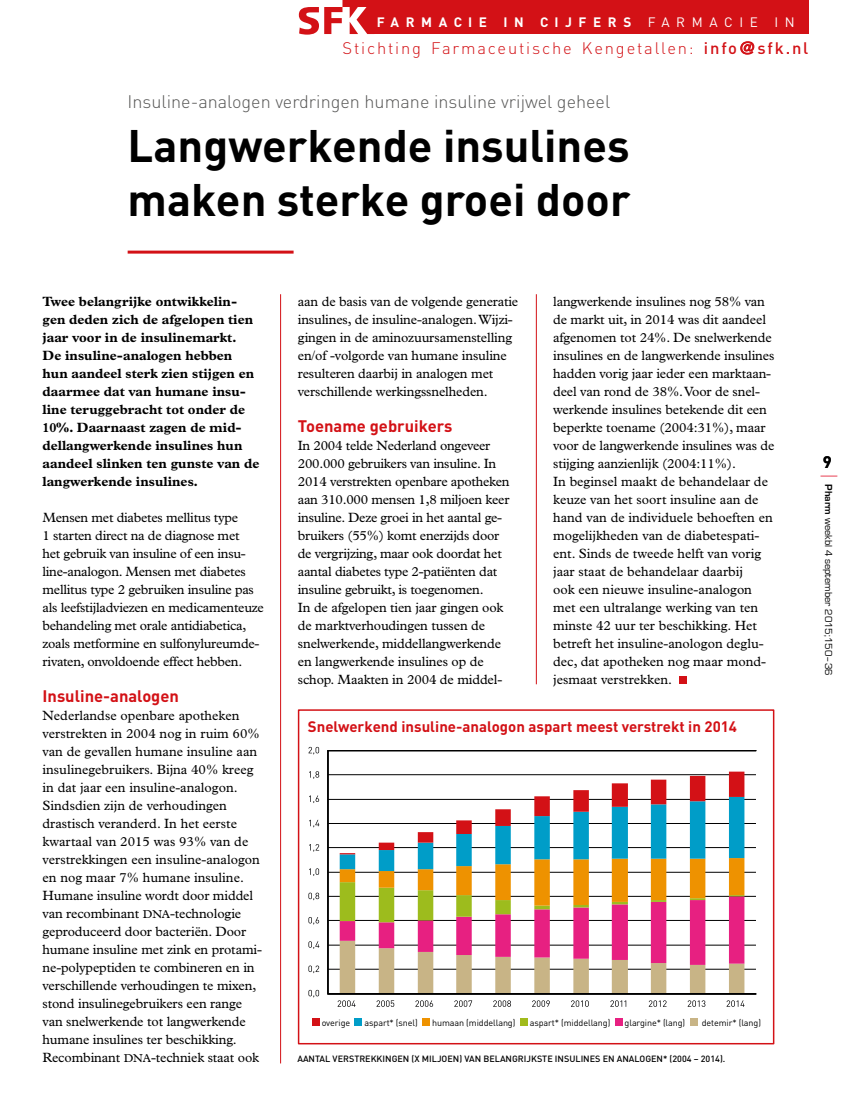
<style>
.page{position:relative;width:851px;height:1106px;background:#fff}
.page>*{position:absolute;margin:0;border:0;box-sizing:border-box;transform-origin:0 0}
.t1{font:700 45px/54px "DIN";color:#000}
.t2{font:300 18px "DIN";color:#575756}
.t3{font:300 16.5px "DIN";letter-spacing:.11em;color:#d31116}
.t4{font:700 16.5px "DIN";color:#d31116}
.t5{font:700 16.5px "DIN";color:#000}
.t6{font:700 15px "DIN";color:#d31116}
.t7{font:13.5px/18px "Plantin Std";letter-spacing:-.01em;color:#000}
.t8{font:700 13.5px/18px "Plantin Std";color:#000}
.t9{font:700 13.5px "DIN";letter-spacing:.49em;color:#fff}
.t10{font:10.5px "Eurostile";color:#000}
.t11{font:9px "DIN";letter-spacing:-.01em;color:#000}
.t12{font:500 9px "DIN";color:#000}
.s1{font-weight:400}
.s2{font-weight:500}
.s3{font-family:"Helvetica";font-weight:400}
.s4{font-family:"Plantin Std SC850";font-size:11.55px}
.s5{font-family:"DIN";font-weight:300;font-size:19.5px;color:#e9485b}
.s6{font-weight:700}
</style>
<div class="page">
<svg style="left:299px;top:0;width:70px;height:35px"></svg>
<svg style="left:740px;top:41px;width:14px;height:13px"></svg>
<div style="left:369px;top:0;width:436px;height:34px;background:#d31116"></div>
<div style="left:678px;top:676px;width:8px;height:8px;background:#d31116"></div>
<hr style="left:128px;top:251px;width:165px;height:3px;background:#d31116">
<div style="left:298px;top:709px;width:476px;height:335px;border:2px solid #d31116"></div>
<hr style="left:536px;top:294px;width:1px;height:390px;background:#d31116">
<hr style="left:280px;top:294px;width:1px;height:769px;background:#d31116">
<hr style="left:328px;top:774px;width:427px;height:1px;background:#000">
<hr style="left:328px;top:799px;width:427px;height:1px;background:#000">
<hr style="left:328px;top:823px;width:427px;height:1px;background:#000">
<hr style="left:328px;top:847px;width:427px;height:1px;background:#000">
<hr style="left:328px;top:872px;width:427px;height:1px;background:#000">
<hr style="left:328px;top:896px;width:427px;height:1px;background:#000">
<hr style="left:328px;top:920px;width:427px;height:1px;background:#000">
<hr style="left:328px;top:944px;width:427px;height:1px;background:#000">
<hr style="left:328px;top:969px;width:427px;height:1px;background:#000">
<svg style="left:339px;top:771px;width:405px;height:222px"></svg>
<hr style="left:328px;top:993px;width:427px;height:1px;background:#000">
<svg style="left:308px;top:989px;width:11px;height:8px"></svg>
<svg style="left:308px;top:965px;width:11px;height:8px"></svg>
<svg style="left:308px;top:941px;width:11px;height:8px"></svg>
<svg style="left:308px;top:917px;width:11px;height:7px"></svg>
<svg style="left:308px;top:892px;width:11px;height:8px"></svg>
<svg style="left:309px;top:868px;width:10px;height:8px"></svg>
<svg style="left:309px;top:844px;width:10px;height:7px"></svg>
<svg style="left:309px;top:819px;width:10px;height:8px"></svg>
<svg style="left:309px;top:795px;width:10px;height:8px"></svg>
<svg style="left:309px;top:771px;width:10px;height:8px"></svg>
<svg style="left:308px;top:747px;width:11px;height:7px"></svg>
<svg style="left:337px;top:1000px;width:18px;height:6px"></svg>
<svg style="left:376px;top:1000px;width:18px;height:6px"></svg>
<svg style="left:415px;top:1000px;width:18px;height:6px"></svg>
<svg style="left:454px;top:1000px;width:18px;height:6px"></svg>
<svg style="left:493px;top:1000px;width:18px;height:6px"></svg>
<svg style="left:532px;top:1000px;width:17px;height:6px"></svg>
<svg style="left:571px;top:1000px;width:17px;height:6px"></svg>
<svg style="left:610px;top:1000px;width:16px;height:6px"></svg>
<svg style="left:648px;top:1000px;width:18px;height:6px"></svg>
<svg style="left:687px;top:1000px;width:18px;height:6px"></svg>
<svg style="left:726px;top:1000px;width:18px;height:6px"></svg>
<div style="left:311px;top:1018px;width:8px;height:8px;background:#d31116"></div>
<div style="left:354px;top:1018px;width:8px;height:8px;background:#009dc8"></div>
<div style="left:422px;top:1018px;width:8px;height:8px;background:#ee9200"></div>
<div style="left:519px;top:1018px;width:8px;height:8px;background:#a1bb1c"></div>
<div style="left:614px;top:1018px;width:8px;height:8px;background:#e72081"></div>
<div style="left:689px;top:1018px;width:8px;height:8px;background:#c8b486"></div>
<p class="t9" style="left:380px;top:13px;width:419px">FARMACIE IN CIJFERS <span class="s1">FARMACIE IN</span></p>
<p class="t3" style="left:342px;top:38px;width:467px">Stichting Farmaceutische Kengetallen: <span class="s2">info</span><span class="s3">@</span><span class="s2">sfk.nl</span></p>
<p class="t9" style="left:376px;top:13px;width:419px">FARMACIE IN CIJFERS <span class="s1">FARMACIE IN</span></p>
<h2 class="t2" style="left:128px;top:90px;width:484px">Insuline-analogen verdringen humane insuline vrijwel geheel</h2>
<h1 class="t1" style="left:128px;top:117px;width:504px">Langwerkende insulines maken sterke groei door</h1>
<p class="t8" style="left:43px;top:292px;width:218px">Twee belangrijke ontwikkelin&shy;gen deden zich de afgelopen tien jaar voor in de insulinemarkt.<br>De insuline-analogen hebben hun aandeel sterk zien stijgen en daarmee dat van humane insu&shy;line teruggebracht tot onder de<br>10%. Daarnaast zagen de mid&shy;dellangwerkende insulines hun aandeel slinken ten gunste van de langwerkende insulines.</p>
<p class="t7" style="left:43px;top:509px;width:223px">Mensen met diabetes mellitus type<br>1 starten direct na de diagnose met<br>het gebruik van insuline of een insu&shy;line-analogon. Mensen met diabetes mellitus type 2 gebruiken insuline pas als leefstijladviezen en medicamenteuze behandeling met orale antidiabetica, zoals metformine en sulfonylureumde&shy;rivaten, onvoldoende effect hebben.</p>
<p class="t4" style="left:43px;top:685px;width:138px">Insuline-analogen</p>
<p class="t7" style="left:43px;top:707px;width:221px">Nederlandse openbare apotheken verstrekten in 2004 nog in ruim 60% van de gevallen humane insuline aan insulinegebruikers. Bijna 40% kreeg in dat jaar een insuline-analogon.<br>Sindsdien zijn de verhoudingen drastisch veranderd. In het eerste kwartaal van 2015 was 93% van de verstrekkingen een insuline-analogon en nog maar 7% humane insuline.<br>Humane insuline wordt door middel van recombinant <span class="s4">DNA</span>-technologie geproduceerd door bacteriën. Door humane insuline met zink en protami&shy;ne-polypeptiden te combineren en in verschillende verhoudingen te mixen, stond insulinegebruikers een range van snelwerkende tot langwerkende humane insulines ter beschikking.<br>Recombinant <span class="s4">DNA</span>-techniek staat ook</p>
<p class="t7" style="left:298px;top:293px;width:222px">aan de basis van de volgende generatie insulines, de insuline-analogen. Wijzi&shy;gingen in de aminozuursamenstelling en/of -volgorde van humane insuline resulteren daarbij in analogen met verschillende werkingssnelheden.</p>
<p class="t4" style="left:298px;top:415px;width:156px">Toename gebruikers</p>
<p class="t7" style="left:298px;top:437px;width:213px">In 2004 telde Nederland ongeveer 200.000 gebruikers van insuline. In 2014 verstrekten openbare apotheken aan 310.000 mensen 1,8 miljoen keer insuline. Deze groei in het aantal ge&shy;bruikers (55%) komt enerzijds door de vergrijzing, maar ook doordat het aantal diabetes type 2-patiënten dat insuline gebruikt, is toegenomen.<br>In de afgelopen tien jaar gingen ook de marktverhoudingen tussen de snelwerkende, middellangwerkende en langwerkende insulines op de schop. Maakten in 2004 de middel-</p>
<p class="t7" style="left:553px;top:293px;width:223px">langwerkende insulines nog 58% van de markt uit, in 2014 was dit aandeel afgenomen tot 24%. De snelwerkende insulines en de langwerkende insulines hadden vorig jaar ieder een marktaan&shy;deel van rond de 38%. Voor de snel&shy;werkende insulines betekende dit een beperkte toename (2004:31%), maar voor de langwerkende insulines was de stijging aanzienlijk (2004:11%).<br>In beginsel maakt de behandelaar de keuze van het soort insuline aan de hand van de individuele behoeften en mogelijkheden van de diabetespati&shy;ënt. Sinds de tweede helft van vorig jaar staat de behandelaar daarbij<br>ook een nieuwe insuline-analogon met een ultralange werking van ten minste 42 uur ter beschikking. Het betreft het insuline-anologon deglu&shy;dec, dat apotheken nog maar mond&shy;jesmaat verstrekken.</p>
<p class="t6" style="left:308px;top:716px;width:430px">Snelwerkend insuline-analogon aspart meest verstrekt in 2014</p>
<p class="t11" style="left:321px;top:1018px;width:30px">overige</p>
<p class="t11" style="left:364px;top:1018px;width:55px">aspart* (snel)</p>
<p class="t11" style="left:432px;top:1018px;width:85px">humaan (middellang)</p>
<p class="t11" style="left:529px;top:1018px;width:82px">aspart* (middellang)</p>
<p class="t11" style="left:624px;top:1018px;width:62px">glargine* (lang)</p>
<p class="t11" style="left:701px;top:1018px;width:61px">detemir* (lang)</p>
<p class="t12" style="left:297px;top:1053px;width:429px">AANTAL VERSTREKKINGEN (X MILJOEN) VAN BELANGRIJKSTE INSULINES EN ANALOGEN* (2004 – 2014).</p>
<p class="t5" style="left:822px;top:451px;width:10px">9</p>
<p class="t10" style="left:834px;top:473px;width:203px;rotate:90deg"><span class="s5">|</span> <span class="s6">Pharm</span> weekbl 4 september 2015;150–36</p>
</div>
